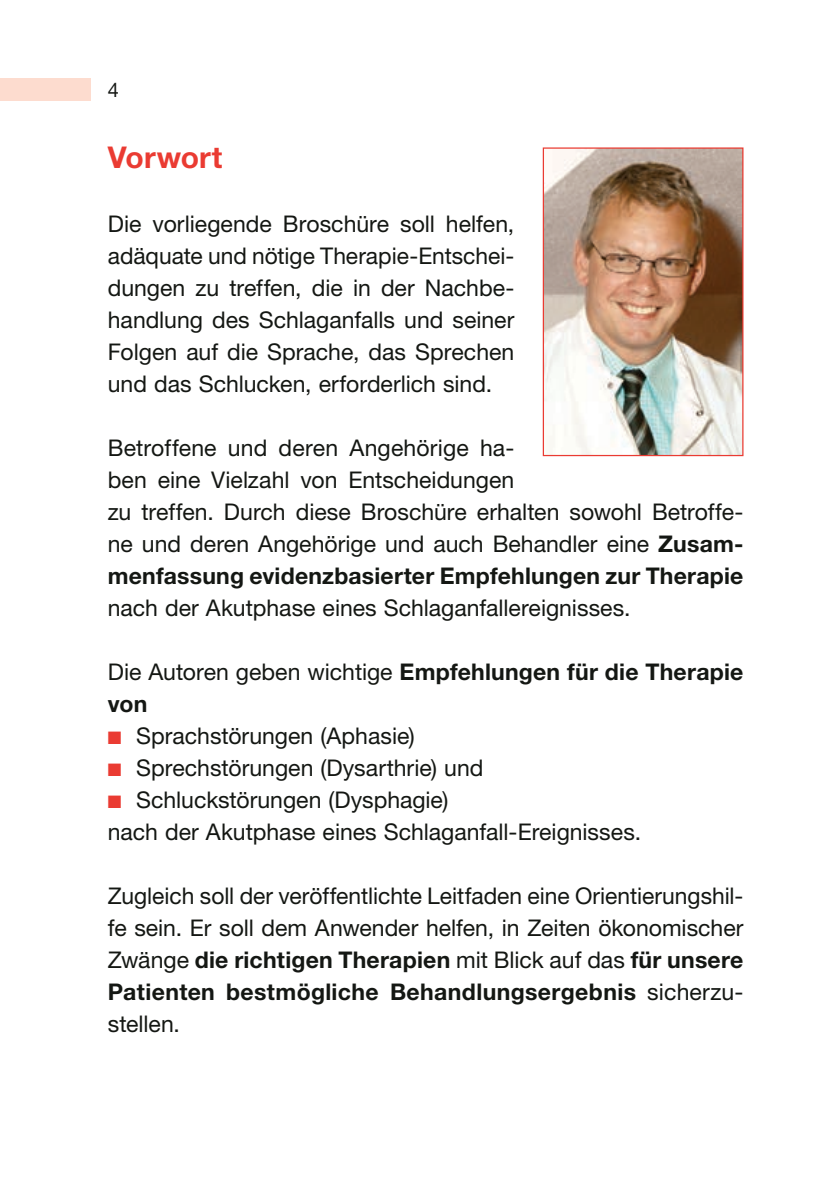
<style>
.page{position:relative;width:840px;height:1191px;background:#fff}
.page>*{position:absolute;margin:0;border:0;box-sizing:border-box;transform-origin:0 0}
.t1{font:700 30px "Helvetica Neue LT Std";letter-spacing:.005em;color:#ea3b32}
.t2{font:23px/32px "Helvetica Neue LT Std";color:#141713;text-align:justify}
.t3{font:700 23px/32px "Helvetica Neue LT Std";letter-spacing:.01em;color:#141713}
.t4{font:20px "Helvetica Neue LT Std";color:#141713}
.s1{font-weight:700}
.s2{font-weight:400}
.s3{color:#ea3b32}
</style>
<div class="page">
<div style="left:0;top:78px;width:91px;height:23px;background:#fddccf"></div>
<img style="left:544px;top:149px;width:197px;height:305px">
<div style="left:542px;top:147px;width:201px;height:309px;border:1px solid #ea3b32"></div>
<p class="t4" style="left:108px;top:77px;width:13px">4</p>
<h1 class="t1" style="left:108px;top:139px;width:116px">Vorwort</h1>
<p class="t2" style="left:108px;top:208px;width:408px">Die vorliegende Broschüre soll helfen, adäquate und nötige Therapie-Entschei&shy;dungen zu treffen, die in der Nachbe&shy;handlung des Schlaganfalls und seiner Folgen auf die Sprache, das Sprechen und das Schlucken, erforderlich sind.</p>
<p class="t2" style="left:108px;top:432px;width:636px;text-align:left">Betroffene und deren Angehörige ha-<br>ben eine Vielzahl von Entscheidungen<br>zu treffen. Durch diese Broschüre erhalten sowohl Betroffe&shy;ne und deren Angehörige und auch Behandler eine <span class="s1">Zusam&shy;menfassung evidenzbasierter Empfehlungen zur Therapie</span></p>
<p class="t2" style="left:108px;top:592px;width:524px">nach der Akutphase eines Schlaganfallereignisses.</p>
<p class="t3" style="left:108px;top:655px;width:636px"><span class="s2">Die Autoren geben wichtige</span> Empfehlungen für die Therapie von</p>
<p class="t2" style="left:108px;top:720px;width:308px"><span class="s3">■</span> Sprachstörungen (Aphasie)</p>
<p class="t2" style="left:108px;top:752px;width:377px"><span class="s3">■</span> Sprechstörungen (Dysarthrie) und</p>
<p class="t2" style="left:108px;top:784px;width:534px"><span class="s3">■</span> Schluckstörungen (Dysphagie)<br>nach der Akutphase eines Schlaganfall-Ereignisses.</p>
<p class="t2" style="left:108px;top:880px;width:637px">Zugleich soll der veröffentlichte Leitfaden eine Orientierungshil&shy;fe sein. Er soll dem Anwender helfen, in Zeiten ökonomischer Zwänge <span class="s1">die richtigen Therapien</span> mit Blick auf das <span class="s1">für unsere Patienten bestmögliche Behandlungsergebnis</span> sicherzu&shy;stellen.</p>
</div>
